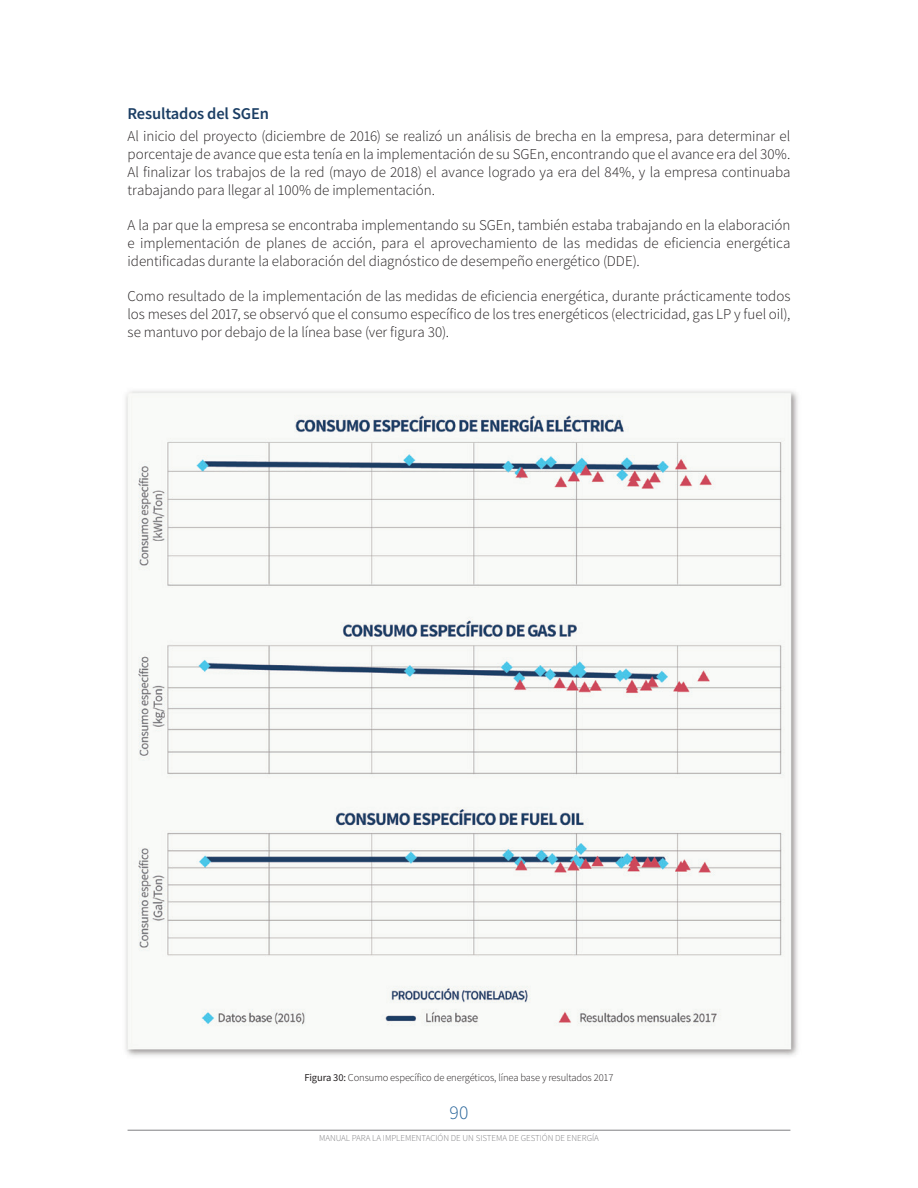
<style>
.page{position:relative;width:918px;height:1188px;background:#fff}
.page>*{position:absolute;margin:0;border:0;box-sizing:border-box;transform-origin:0 0}
.t1{font:300 19.5px "Source Sans Pro";color:#286499}
.t2{font:600 16.5px "Source Sans Pro";letter-spacing:-.01em;color:#1b3e64}
.t3{font:300 15px/18px "Source Sans Pro";letter-spacing:-.005em;color:#231f20;text-align:justify}
.t4{font:300 10.5px "Source Sans Pro";letter-spacing:-.01em;color:#231f20}
.t5{font:300 9px "Source Sans Pro";letter-spacing:-.005em;color:#808083}
.s1{font-weight:400}
</style>
<div class="page">
<hr style="left:128px;top:1130px;width:662px;height:1px;background:#808083">
<img style="left:125px;top:391px;width:673px;height:665px">
<p class="t2" style="left:128px;top:102px;width:143px">Resultados del SGEn</p>
<p class="t3" style="left:128px;top:127px;width:664px">Al inicio del proyecto (diciembre de 2016) se realizó un análisis de brecha en la empresa, para determinar el porcentaje de avance que esta tenía en la implementación de su SGEn, encontrando que el avance era del 30%.<br>Al finalizar los trabajos de la red (mayo de 2018) el avance logrado ya era del 84%, y la empresa continuaba trabajando para llegar al 100% de implementación.</p>
<p class="t3" style="left:128px;top:216px;width:664px">A la par que la empresa se encontraba implementando su SGEn, también estaba trabajando en la elaboración e implementación de planes de acción, para el aprovechamiento de las medidas de eficiencia energética identificadas durante la elaboración del diagnóstico de desempeño energético (DDE).</p>
<p class="t3" style="left:128px;top:287px;width:664px">Como resultado de la implementación de las medidas de eficiencia energética, durante prácticamente todos los meses del 2017, se observó que el consumo específico de los tres energéticos (electricidad, gas LP y fuel oil), se mantuvo por debajo de la línea base (ver figura 30).</p>
<p class="t4" style="left:304px;top:1072px;width:311px"><span class="s1">Figura 30:</span> Consumo específico de energéticos, línea base y resultados 2017</p>
<h1 class="t1" style="left:450px;top:1100px;width:20px">90</h1>
<p class="t5" style="left:319px;top:1133px;width:281px">MANUAL PARA LA IMPLEMENTACIÓN DE UN SISTEMA DE GESTIÓN DE ENERGÍA</p>
</div>
